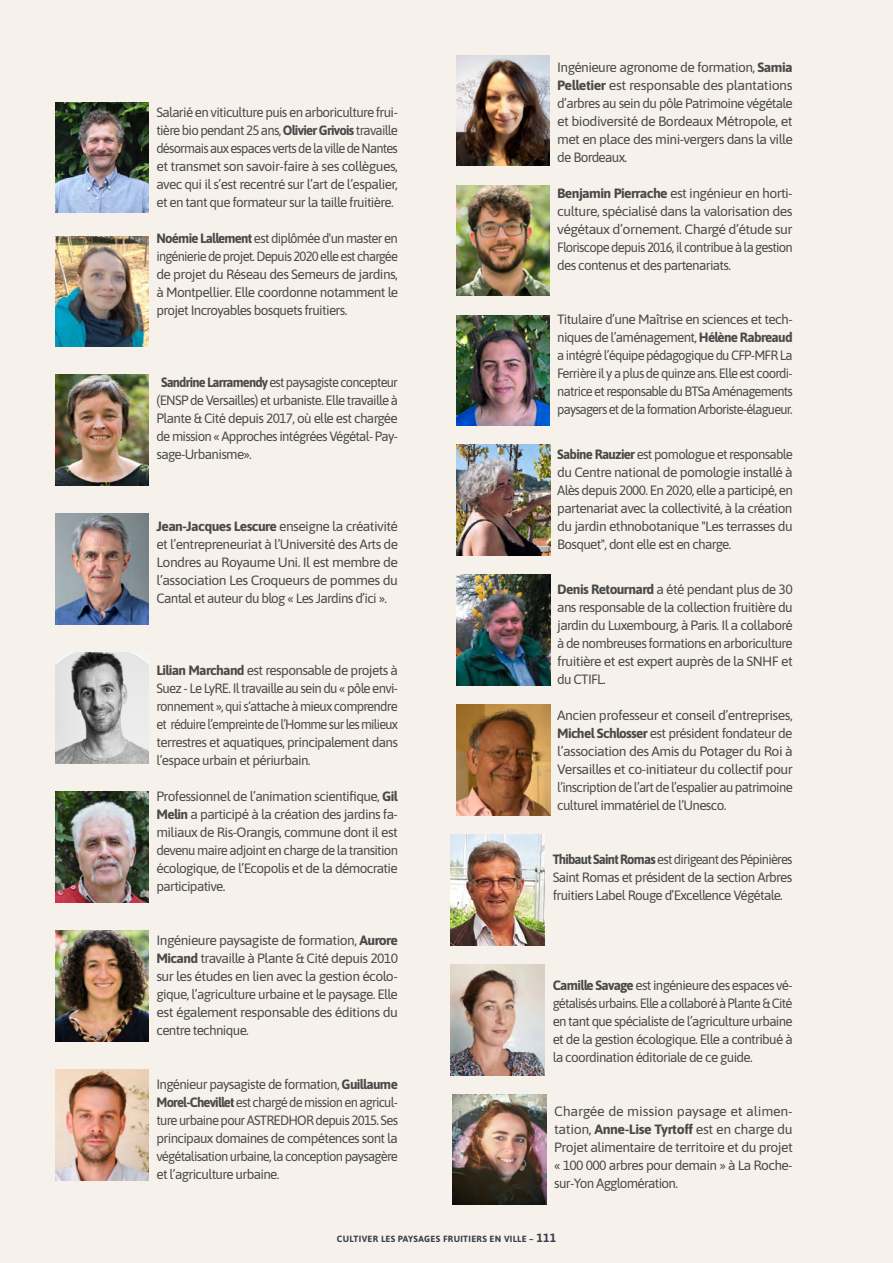
<style>
.page{position:relative;width:893px;height:1263px;background:#f6f1ea}
.page>*{position:absolute;margin:0;border:0;box-sizing:border-box;transform-origin:0 0}
.t1{font:13.5px/18px "Asap";letter-spacing:-.05em;color:#4a4a49;text-align:justify}
.t2{font:13.5px/18px "Asap";letter-spacing:-.05em;color:#4a4a49;text-align:justify;scale:.96 1}
.t3{font:13.5px/18px "Asap";letter-spacing:-.05em;color:#4a4a49;text-align:justify;scale:1.04 1}
.t4{font:13.5px/18px "Asap";letter-spacing:-.05em;color:#4a4a49;text-align:justify;scale:1.05 1}
.t5{font:700 9px "Asap";letter-spacing:.035em;color:#3a404e}
.s1{font-weight:700}
.s2{font-size:12px}
</style>
<div class="page">
<img style="left:55px;top:102px;width:94px;height:111px">
<img style="left:55px;top:653px;width:94px;height:110px">
<img style="left:55px;top:236px;width:94px;height:111px">
<img style="left:457px;top:705px;width:93px;height:110px">
<img style="left:55px;top:1070px;width:94px;height:110px">
<img style="left:55px;top:375px;width:94px;height:110px">
<img style="left:456px;top:55px;width:94px;height:111px">
<img style="left:456px;top:185px;width:94px;height:111px">
<img style="left:55px;top:514px;width:94px;height:110px">
<img style="left:456px;top:315px;width:94px;height:111px">
<img style="left:55px;top:792px;width:94px;height:110px">
<img style="left:457px;top:445px;width:93px;height:110px">
<img style="left:457px;top:575px;width:93px;height:110px">
<img style="left:55px;top:930px;width:94px;height:111px">
<img style="left:453px;top:1094px;width:93px;height:111px">
<img style="left:451px;top:834px;width:93px;height:111px">
<img style="left:451px;top:964px;width:93px;height:111px">
<p class="t1" style="left:156px;top:103px;width:243px">Salarié en viticulture puis en arboriculture frui&shy;tière bio pendant 25 ans, <span class="s1">Olivier Grivois</span> travaille désormais aux espaces verts de la ville de Nantes et transmet son savoir-faire à ses collègues, avec qui il s’est recentré sur l’art de l’espalier, et en tant que formateur sur la taille fruitière.</p>
<p class="t1" style="left:156px;top:229px;width:243px"><span class="s1">Noémie Lallement</span> est diplômée d'un master en ingénierie de projet. Depuis 2020 elle est chargée de projet du Réseau des Semeurs de jardins, à Montpellier. Elle coordonne notamment le projet Incroyables bosquets fruitiers.</p>
<p class="t2" style="left:156px;top:373px;width:253px;text-indent:5px"><span class="s1">Sandrine Larramendy</span> est paysagiste concepteur (ENSP de Versailles) et urbaniste. Elle travaille à Plante &amp; Cité depuis 2017, où elle est chargée de mission « Approches intégrées Végétal- Pay&shy;sage-Urbanisme».</p>
<p class="t1" style="left:156px;top:517px;width:243px"><span class="s1">Jean-Jacques Lescure</span> enseigne la créativité et l’entrepreneuriat à l’Université des Arts de Londres au Royaume Uni. Il est membre de l’association Les Croqueurs de pommes du Cantal et auteur du blog « Les Jardins d’ici ».</p>
<p class="t1" style="left:156px;top:661px;width:243px"><span class="s1">Lilian Marchand</span> est responsable de projets à Suez - Le LyRE. Il travaille au sein du « pôle envi&shy;ronnement », qui s‘attache à mieux comprendre et réduire l’empreinte de l’Homme sur les milieux terrestres et aquatiques, principalement dans l’espace urbain et périurbain.</p>
<p class="t1" style="left:156px;top:787px;width:243px">Professionnel de l’animation scientifique, <span class="s1">Gil Melin</span> a participé à la création des jardins fa&shy;miliaux de Ris-Orangis, commune dont il est devenu maire adjoint en charge de la transition écologique, de l’Ecopolis et de la démocratie participative.</p>
<p class="t1" style="left:156px;top:931px;width:243px">Ingénieure paysagiste de formation, <span class="s1">Aurore Micand</span> travaille à Plante &amp; Cité depuis 2010 sur les études en lien avec la gestion écolo&shy;gique, l’agriculture urbaine et le paysage. Elle est également responsable des éditions du centre technique.</p>
<p class="t1" style="left:156px;top:1075px;width:243px">Ingénieur paysagiste de formation, <span class="s1">Guillaume Morel-Chevillet</span> est chargé de mission en agricul&shy;ture urbaine pour ASTREDHOR depuis 2015. Ses principaux domaines de compétences sont la végétalisation urbaine, la conception paysagère et l’agriculture urbaine.</p>
<p class="t1" style="left:557px;top:58px;width:237px">Ingénieure agronome de formation, <span class="s1">Samia Pelletier</span> est responsable des plantations d’arbres au sein du pôle Patrimoine végétale et biodiversité de Bordeaux Métropole, et met en place des mini-vergers dans la ville de Bordeaux.</p>
<p class="t1" style="left:557px;top:184px;width:237px"><span class="s1">Benjamin Pierrache</span> est ingénieur en horti&shy;culture, spécialisé dans la valorisation des végétaux d’ornement. Chargé d’étude sur Floriscope depuis 2016, il contribue à la gestion des contenus et des partenariats.</p>
<p class="t1" style="left:557px;top:310px;width:237px">Titulaire d’une Maîtrise en sciences et tech&shy;niques de l’aménagement, <span class="s1">Hélène Rabreaud </span>a intégré l’équipe pédagogique du CFP-MFR La Ferrière il y a plus de quinze ans. Elle est coordi&shy;natrice et responsable du BTSa Aménagements paysagers et de la formation Arboriste-élagueur.</p>
<p class="t1" style="left:557px;top:445px;width:237px"><span class="s1">Sabine Rauzier</span> est pomologue et responsable du Centre national de pomologie installé à Alès depuis 2000. En 2020, elle a participé, en partenariat avec la collectivité, à la création du jardin ethnobotanique "Les terrasses du Bosquet", dont elle est en charge.</p>
<p class="t1" style="left:557px;top:580px;width:237px"><span class="s1">Denis Retournard</span> a été pendant plus de 30 ans responsable de la collection fruitière du jardin du Luxembourg, à Paris. Il a collaboré à de nombreuses formations en arboriculture fruitière et est expert auprès de la SNHF et du CTIFL.</p>
<p class="t3" style="left:557px;top:706px;width:228px">Ancien professeur et conseil d’entreprises, <span class="s1">Michel Schlosser</span> est président fondateur de l’association des Amis du Potager du Roi à Versailles et co-initiateur du collectif pour l’inscription de l’art de l’espalier au patrimoine culturel immatériel de l’Unesco.</p>
<p class="t2" style="left:553px;top:850px;width:251px"><span class="s1">Thibaut Saint Romas</span> est dirigeant des Pépinières Saint Romas et président de la section Arbres fruitiers Label Rouge d’Excellence Végétale.</p>
<p class="t1" style="left:553px;top:976px;width:242px"><span class="s1">Camille Savage</span> est ingénieure des espaces vé&shy;gétalisés urbains. Elle a collaboré à Plante &amp; Cité en tant que spécialiste de l’agriculture urbaine et de la gestion écologique. Elle a contribué à la coordination éditoriale de ce guide.</p>
<p class="t4" style="left:554px;top:1102px;width:229px">Chargée de mission paysage et alimen&shy;tation, <span class="s1">Anne-Lise Tyrtoff</span> est en charge du Projet alimentaire de territoire et du projet « 100 000 arbres pour demain » à La Roche&shy;sur-Yon Agglomération.</p>
<p class="t5" style="left:337px;top:1233px;width:221px">CULTIVER LES PAYSAGES FRUITIERS EN VILLE – <span class="s2">111</span></p>
</div>
